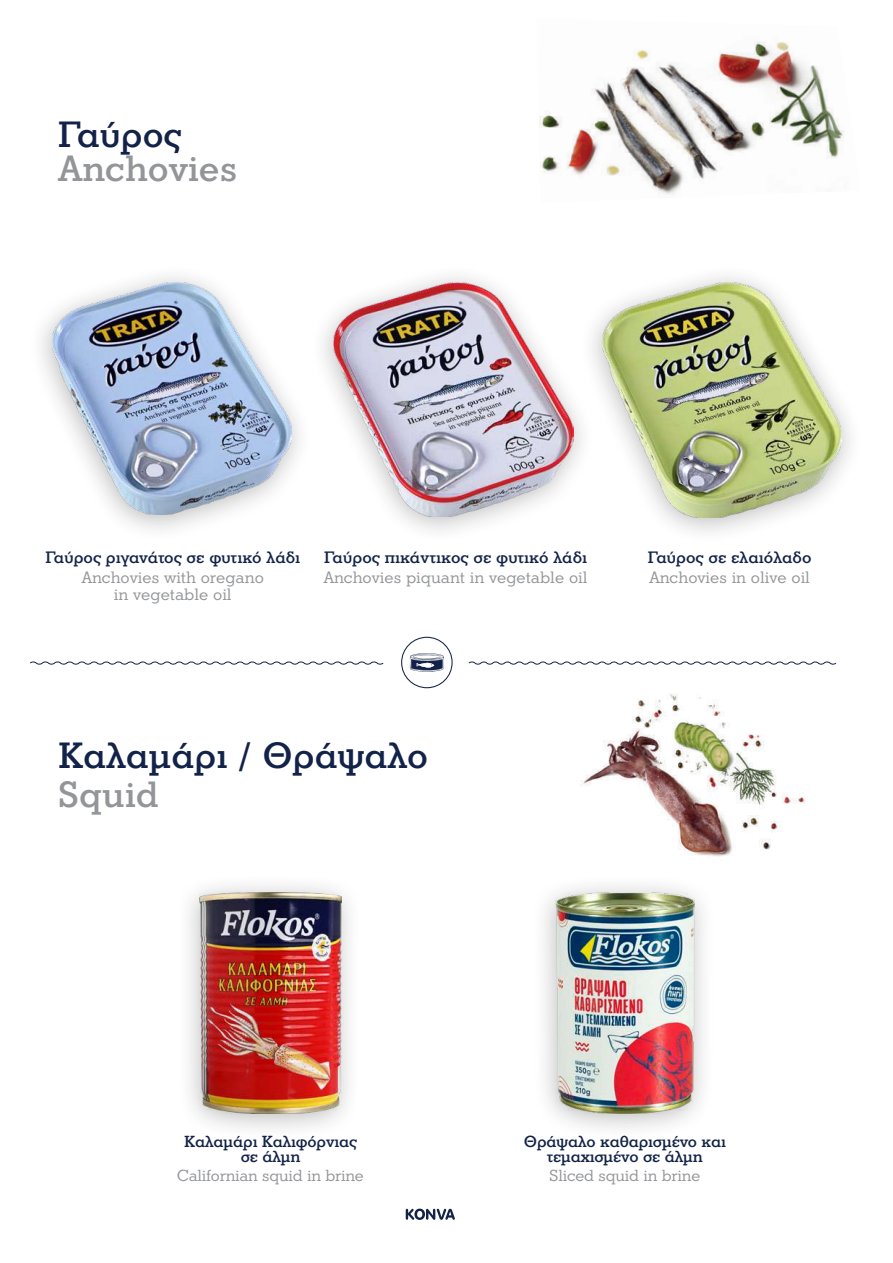
<style>
.page{position:relative;width:893px;height:1263px;background:#fff}
.page>*{position:absolute;margin:0;border:0;box-sizing:border-box;transform-origin:0 0}
.t1{font:500 37.5px "PF Litho Text";color:#122248}
.t2{font:500 37.5px "PF Litho Text";color:#939598}
.t3{font:16.95px/16.5px "PF Litho Text";color:#939598;text-align:center}
.t4{font:500 16.95px "PF Litho Text";color:#122347}
.t5{font:500 16.5px/15px "PF Litho Text";letter-spacing:-.01em;color:#122347;text-align:center}
.t6{font:16.5px "PF Litho Text";letter-spacing:-.01em;color:#939598}
</style>
<div class="page">
<img style="left:539px;top:41px;width:305px;height:154px">
<img style="left:581px;top:693px;width:224px;height:164px">
<svg style="left:468px;top:661px;width:369px;height:4px"></svg>
<svg style="left:30px;top:661px;width:354px;height:4px"></svg>
<svg style="left:410px;top:653px;width:34px;height:19px"></svg>
<div style="left:401px;top:637px;width:52px;height:51px;border:1px solid #122248;border-radius:50%"></div>
<svg style="left:406px;top:1208px;width:49px;height:12px"></svg>
<div style="left:176px;top:872px;width:186px;height:269px;background:#231f20;opacity:.3"></div>
<img style="left:200px;top:892px;width:141px;height:222px">
<div style="left:578px;top:263px;width:285px;height:281px;background:#231f20;opacity:.3"></div>
<img style="left:603px;top:283px;width:238px;height:235px">
<div style="left:28px;top:263px;width:285px;height:279px;background:#231f20;opacity:.3"></div>
<img style="left:53px;top:283px;width:238px;height:232px">
<div style="left:310px;top:264px;width:285px;height:279px;background:#231f20;opacity:.3"></div>
<img style="left:334px;top:283px;width:239px;height:233px">
<div style="left:531px;top:873px;width:184px;height:268px;background:#231f20;opacity:.3"></div>
<img style="left:555px;top:892px;width:140px;height:222px">
<h1 class="t1" style="left:58px;top:111px;width:125px">Γαύρος</h1>
<h1 class="t2" style="left:58px;top:145px;width:181px">Anchovies</h1>
<p class="t4" style="left:45px;top:547px;width:256px">Γαύρος ριγανάτος σε φυτικό λάδι</p>
<p class="t3" style="left:82px;top:569px;width:184px">Anchovies with oregano in vegetable oil</p>
<p class="t4" style="left:324px;top:546px;width:264px">Γαύρος πικάντικος σε φυτικό λάδι</p>
<p class="t3" style="left:324px;top:569px;width:265px">Anchovies piquant in vegetable oil</p>
<h1 class="t1" style="left:58px;top:733px;width:371px">Καλαμάρι / Θράψαλο</h1>
<h1 class="t2" style="left:58px;top:772px;width:102px">Squid</h1>
<p class="t4" style="left:648px;top:547px;width:165px">Γαύρος σε ελαιόλαδο</p>
<p class="t3" style="left:649px;top:569px;width:162px">Anchovies in olive oil</p>
<p class="t5" style="left:184px;top:1134px;width:174px">Καλαμάρι Καλιφόρνιας σε άλμη</p>
<p class="t6" style="left:177px;top:1165px;width:188px">Californian squid in brine</p>
<p class="t5" style="left:524px;top:1134px;width:204px">Θράψαλο καθαρισμένο και τεμαχισμένο σε άλμη</p>
<p class="t6" style="left:550px;top:1165px;width:152px">Sliced squid in brine</p>
</div>
